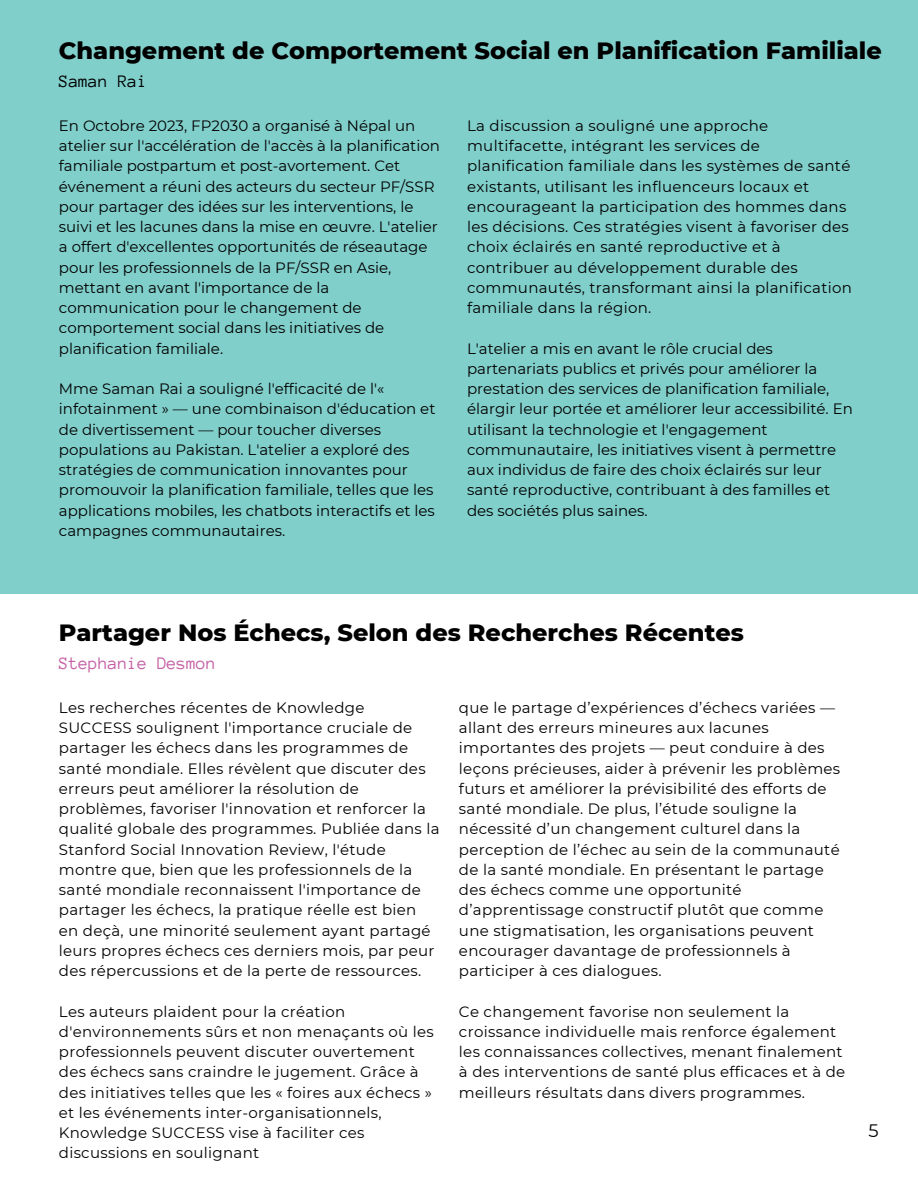
<style>
.page{position:relative;width:918px;height:1188px;background:#fff}
.page>*{position:absolute;margin:0;border:0;box-sizing:border-box;transform-origin:0 0}
.t1{font:800 24px "Montserrat";color:#000}
.t2{font:18px "Anonymous Pro";color:#c55ea4}
.t3{font:18px "Anonymous Pro";color:#000}
.t4{font:18px "Montserrat";color:#000}
.t5{font:15px/20.2px "Montserrat";letter-spacing:.02em;color:#000}
.t6{font:15px/20.2px "Montserrat";color:#000}
</style>
<div class="page">
<div style="left:0;top:0;width:918px;height:594px;background:#81cfcb"></div>
<h1 class="t1" style="left:59px;top:36px;width:824px">Changement de Comportement Social en Planification Familiale</h1>
<p class="t3" style="left:59px;top:72px;width:90px">Saman Rai</p>
<p class="t5" style="left:467px;top:115px;width:386px">La discussion a souligné une approche multifacette, intégrant les services de planification familiale dans les systèmes de santé existants, utilisant les influenceurs locaux et encourageant la participation des hommes dans les décisions. Ces stratégies visent à favoriser des choix éclairés en santé reproductive et à contribuer au développement durable des communautés, transformant ainsi la planification familiale dans la région.</p>
<p class="t6" style="left:467px;top:338px;width:387px">L'atelier a mis en avant le rôle crucial des partenariats publics et privés pour améliorer la prestation des services de planification familiale, élargir leur portée et améliorer leur accessibilité. En utilisant la technologie et l'engagement communautaire, les initiatives visent à permettre aux individus de faire des choix éclairés sur leur santé reproductive, contribuant à des familles et des sociétés plus saines.</p>
<p class="t6" style="left:59px;top:115px;width:383px">En Octobre 2023, FP2030 a organisé à Népal un atelier sur l'accélération de l'accès à la planification familiale postpartum et post-avortement. Cet événement a réuni des acteurs du secteur PF/SSR pour partager des idées sur les interventions, le suivi et les lacunes dans la mise en œuvre. L'atelier a offert d'excellentes opportunités de réseautage pour les professionnels de la PF/SSR en Asie, mettant en avant l'importance de la communication pour le changement de comportement social dans les initiatives de planification familiale.</p>
<p class="t6" style="left:59px;top:379px;width:378px">Mme Saman Rai a souligné l'efficacité de l'« infotainment » — une combinaison d'éducation et de divertissement — pour toucher diverses populations au Pakistan. L'atelier a exploré des stratégies de communication innovantes pour promouvoir la planification familiale, telles que les applications mobiles, les chatbots interactifs et les campagnes communautaires.</p>
<h1 class="t1" style="left:59px;top:618px;width:687px">Partager Nos Échecs, Selon des Recherches Récentes</h1>
<p class="t2" style="left:59px;top:654px;width:158px">Stephanie Desmon</p>
<p class="t5" style="left:459px;top:697px;width:383px">que le partage d’expériences d’échecs variées — allant des erreurs mineures aux lacunes importantes des projets — peut conduire à des leçons précieuses, aider à prévenir les problèmes futurs et améliorer la prévisibilité des efforts de santé mondiale. De plus, l’étude souligne la nécessité d’un changement culturel dans la perception de l’échec au sein de la communauté de la santé mondiale. En présentant le partage des échecs comme une opportunité d’apprentissage constructif plutôt que comme une stigmatisation, les organisations peuvent encourager davantage de professionnels à participer à ces dialogues.</p>
<p class="t5" style="left:459px;top:1001px;width:388px">Ce changement favorise non seulement la croissance individuelle mais renforce également les connaissances collectives, menant finalement à des interventions de santé plus efficaces et à de meilleurs résultats dans divers programmes.</p>
<p class="t5" style="left:59px;top:697px;width:382px">Les recherches récentes de Knowledge SUCCESS soulignent l'importance cruciale de partager les échecs dans les programmes de santé mondiale. Elles révèlent que discuter des erreurs peut améliorer la résolution de problèmes, favoriser l'innovation et renforcer la qualité globale des programmes. Publiée dans la Stanford Social Innovation Review, l'étude montre que, bien que les professionnels de la santé mondiale reconnaissent l'importance de partager les échecs, la pratique réelle est bien<br>en deçà, une minorité seulement ayant partagé leurs propres échecs ces derniers mois, par peur des répercussions et de la perte de ressources.</p>
<p class="t5" style="left:59px;top:1001px;width:376px">Les auteurs plaident pour la création d'environnements sûrs et non menaçants où les professionnels peuvent discuter ouvertement des échecs sans craindre le jugement. Grâce à des initiatives telles que les « foires aux échecs » et les événements inter-organisationnels, Knowledge SUCCESS vise à faciliter ces discussions en soulignant</p>
<p class="t4" style="left:868px;top:1119px;width:12px">5</p>
</div>
